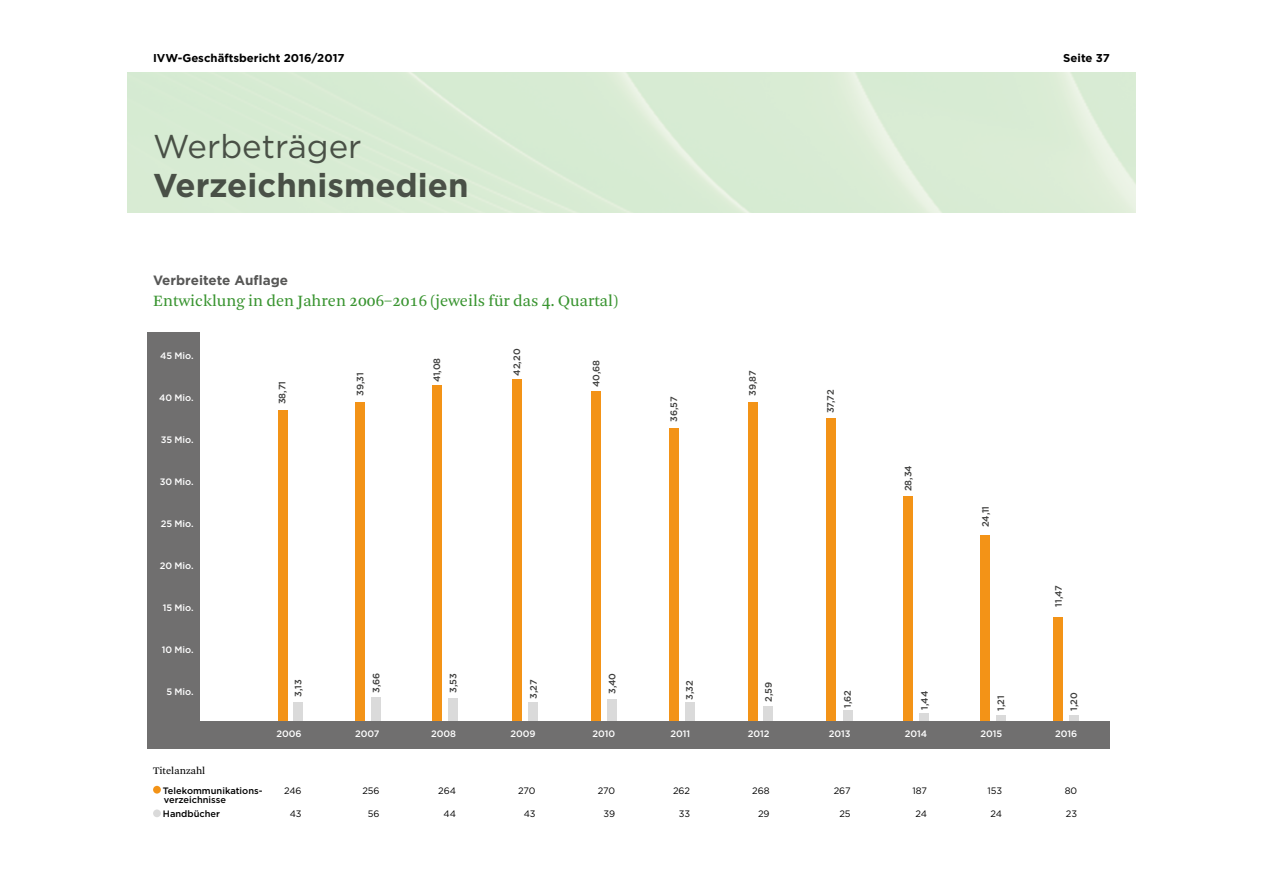
<style>
.page{position:relative;width:1263px;height:893px;background:#fff}
.page>*{position:absolute;margin:0;border:0;box-sizing:border-box;transform-origin:0 0}
.t1{font:700 33px "Gotham";color:#575756}
.t2{font:33px "Gotham";color:#575756}
.t3{font:16.5px "Arnhem Blond";color:#399430}
.t4{font:700 13.5px "Gotham";color:#575756}
.t5{font:700 11.4px "Gotham";color:#000}
.t6{font:10.5px "Arnhem Blond";color:#000}
.t7{font:500 9.3px "Gotham";color:#3c3c3b}
.t8{font:500 9.3px "Gotham";color:#fff}
.t9{font:9.3px "Gotham";color:#000}
.t10{font:500 9.3px/14.5px "Gotham";color:#000}
</style>
<div class="page">
<div style="left:278px;top:410px;width:9px;height:311px;background:#f39317"></div>
<div style="left:827px;top:418px;width:9px;height:303px;background:#f39317"></div>
<div style="left:356px;top:402px;width:9px;height:319px;background:#f39317"></div>
<div style="left:433px;top:386px;width:9px;height:335px;background:#f39317"></div>
<div style="left:513px;top:379px;width:9px;height:342px;background:#f39317"></div>
<div style="left:592px;top:392px;width:9px;height:329px;background:#f39317"></div>
<div style="left:669px;top:428px;width:9px;height:293px;background:#f39317"></div>
<div style="left:748px;top:402px;width:9px;height:319px;background:#f39317"></div>
<div style="left:904px;top:497px;width:9px;height:224px;background:#f39317"></div>
<div style="left:980px;top:535px;width:9px;height:186px;background:#f39317"></div>
<div style="left:1053px;top:617px;width:9px;height:104px;background:#f39317"></div>
<div style="left:764px;top:706px;width:9px;height:15px;background:#dadada"></div>
<div style="left:843px;top:710px;width:9px;height:11px;background:#dadada"></div>
<div style="left:920px;top:713px;width:9px;height:8px;background:#dadada"></div>
<div style="left:996px;top:716px;width:9px;height:5px;background:#dadada"></div>
<div style="left:1069px;top:716px;width:9px;height:5px;background:#dadada"></div>
<div style="left:294px;top:702px;width:9px;height:19px;background:#dadada"></div>
<div style="left:528px;top:702px;width:9px;height:19px;background:#dadada"></div>
<div style="left:685px;top:702px;width:9px;height:19px;background:#dadada"></div>
<div style="left:372px;top:697px;width:9px;height:24px;background:#dadada"></div>
<div style="left:449px;top:698px;width:9px;height:23px;background:#dadada"></div>
<div style="left:608px;top:699px;width:9px;height:22px;background:#dadada"></div>
<div style="left:147px;top:721px;width:963px;height:27px;background:#706f6f"></div>
<div style="left:147px;top:332px;width:53px;height:401px;background:#706f6f"></div>
<div style="left:153px;top:786px;width:8px;height:8px;background:#f39317;border-radius:50%"></div>
<div style="left:153px;top:809px;width:8px;height:8px;background:#dadada;border-radius:50%"></div>
<p class="t5" style="left:153px;top:50px;width:193px">IVW-Geschäftsbericht 2016/2017</p>
<p class="t5" style="left:1063px;top:50px;width:48px">Seite 37</p>
<h1 class="t2" style="left:153px;top:125px;width:210px">Werbeträger</h1>
<h1 class="t1" style="left:153px;top:163px;width:317px">Verzeichnismedien</h1>
<h3 class="t4" style="left:153px;top:271px;width:136px">Verbreitete Auflage</h3>
<h2 class="t3" style="left:153px;top:292px;width:467px">Entwicklung in den Jahren 2006–2016 (jeweils für das 4. Quartal)</h2>
<p class="t8" style="left:160px;top:350px;width:35px">45 Mio.</p>
<p class="t8" style="left:159px;top:392px;width:36px">40 Mio.</p>
<p class="t8" style="left:161px;top:434px;width:34px">35 Mio.</p>
<p class="t8" style="left:160px;top:476px;width:35px">30 Mio.</p>
<p class="t8" style="left:161px;top:518px;width:34px">25 Mio.</p>
<p class="t8" style="left:160px;top:560px;width:35px">20 Mio.</p>
<p class="t8" style="left:163px;top:602px;width:32px">15 Mio.</p>
<p class="t8" style="left:162px;top:644px;width:33px">10 Mio.</p>
<p class="t8" style="left:166px;top:686px;width:29px">5 Mio.</p>
<p class="t7" style="left:511px;top:376px;width:28px;rotate:-90deg">42,20</p>
<p class="t7" style="left:431px;top:382px;width:26px;rotate:-90deg">41,08</p>
<p class="t7" style="left:590px;top:387px;width:29px;rotate:-90deg">40,68</p>
<p class="t7" style="left:354px;top:396px;width:25px;rotate:-90deg">39,31</p>
<p class="t7" style="left:746px;top:396px;width:27px;rotate:-90deg">39,87</p>
<p class="t7" style="left:276px;top:404px;width:25px;rotate:-90deg">38,71</p>
<p class="t7" style="left:824px;top:413px;width:25px;rotate:-90deg">37,72</p>
<p class="t7" style="left:668px;top:422px;width:27px;rotate:-90deg">36,57</p>
<p class="t7" style="left:902px;top:491px;width:28px;rotate:-90deg">28,34</p>
<p class="t7" style="left:979px;top:527px;width:23px;rotate:-90deg">24,11</p>
<p class="t7" style="left:1052px;top:607px;width:23px;rotate:-90deg">11,47</p>
<p class="t7" style="left:370px;top:693px;width:22px;rotate:-90deg">3,66</p>
<p class="t7" style="left:447px;top:693px;width:21px;rotate:-90deg">3,53</p>
<p class="t7" style="left:606px;top:694px;width:23px;rotate:-90deg">3,40</p>
<p class="t7" style="left:292px;top:697px;width:19px;rotate:-90deg">3,13</p>
<p class="t7" style="left:527px;top:699px;width:21px;rotate:-90deg">3,27</p>
<p class="t7" style="left:683px;top:700px;width:21px;rotate:-90deg">3,32</p>
<p class="t7" style="left:762px;top:702px;width:22px;rotate:-90deg">2,59</p>
<p class="t7" style="left:842px;top:708px;width:19px;rotate:-90deg">1,62</p>
<p class="t7" style="left:918px;top:710px;width:20px;rotate:-90deg">1,44</p>
<p class="t7" style="left:995px;top:711px;width:17px;rotate:-90deg">1,21</p>
<p class="t7" style="left:1068px;top:711px;width:20px;rotate:-90deg">1,20</p>
<p class="t8" style="left:276px;top:728px;width:27px">2006</p>
<p class="t8" style="left:355px;top:728px;width:26px">2007</p>
<p class="t8" style="left:431px;top:728px;width:27px">2008</p>
<p class="t8" style="left:510px;top:728px;width:27px">2009</p>
<p class="t8" style="left:592px;top:728px;width:24px">2010</p>
<p class="t8" style="left:670px;top:728px;width:21px">2011</p>
<p class="t8" style="left:748px;top:728px;width:23px">2012</p>
<p class="t8" style="left:829px;top:728px;width:23px">2013</p>
<p class="t8" style="left:905px;top:728px;width:24px">2014</p>
<p class="t8" style="left:980px;top:728px;width:23px">2015</p>
<p class="t8" style="left:1055px;top:728px;width:24px">2016</p>
<p class="t6" style="left:153px;top:765px;width:54px">Titelanzahl</p>
<p class="t10" style="left:163px;top:783px;width:101px">Telekommunikations-</p>
<p class="t9" style="left:284px;top:784px;width:19px">246</p>
<p class="t9" style="left:362px;top:784px;width:19px">256</p>
<p class="t9" style="left:438px;top:784px;width:19px">264</p>
<p class="t9" style="left:518px;top:784px;width:19px">270</p>
<p class="t9" style="left:598px;top:784px;width:19px">270</p>
<p class="t9" style="left:673px;top:784px;width:19px">262</p>
<p class="t9" style="left:752px;top:784px;width:19px">268</p>
<p class="t9" style="left:834px;top:784px;width:18px">267</p>
<p class="t9" style="left:912px;top:784px;width:16px">187</p>
<p class="t9" style="left:987px;top:784px;width:16px">153</p>
<p class="t9" style="left:1065px;top:784px;width:14px">80</p>
<p class="t10" style="left:163px;top:792px;width:65px">verzeichnisse<br>Handbücher</p>
<p class="t9" style="left:290px;top:808px;width:13px">43</p>
<p class="t9" style="left:368px;top:808px;width:13px">56</p>
<p class="t9" style="left:444px;top:808px;width:14px">44</p>
<p class="t9" style="left:524px;top:808px;width:13px">43</p>
<p class="t9" style="left:603px;top:808px;width:13px">39</p>
<p class="t9" style="left:679px;top:808px;width:13px">33</p>
<p class="t9" style="left:758px;top:808px;width:13px">29</p>
<p class="t9" style="left:839px;top:808px;width:13px">25</p>
<p class="t9" style="left:916px;top:808px;width:13px">24</p>
<p class="t9" style="left:991px;top:808px;width:13px">24</p>
<p class="t9" style="left:1066px;top:808px;width:13px">23</p>
</div>
